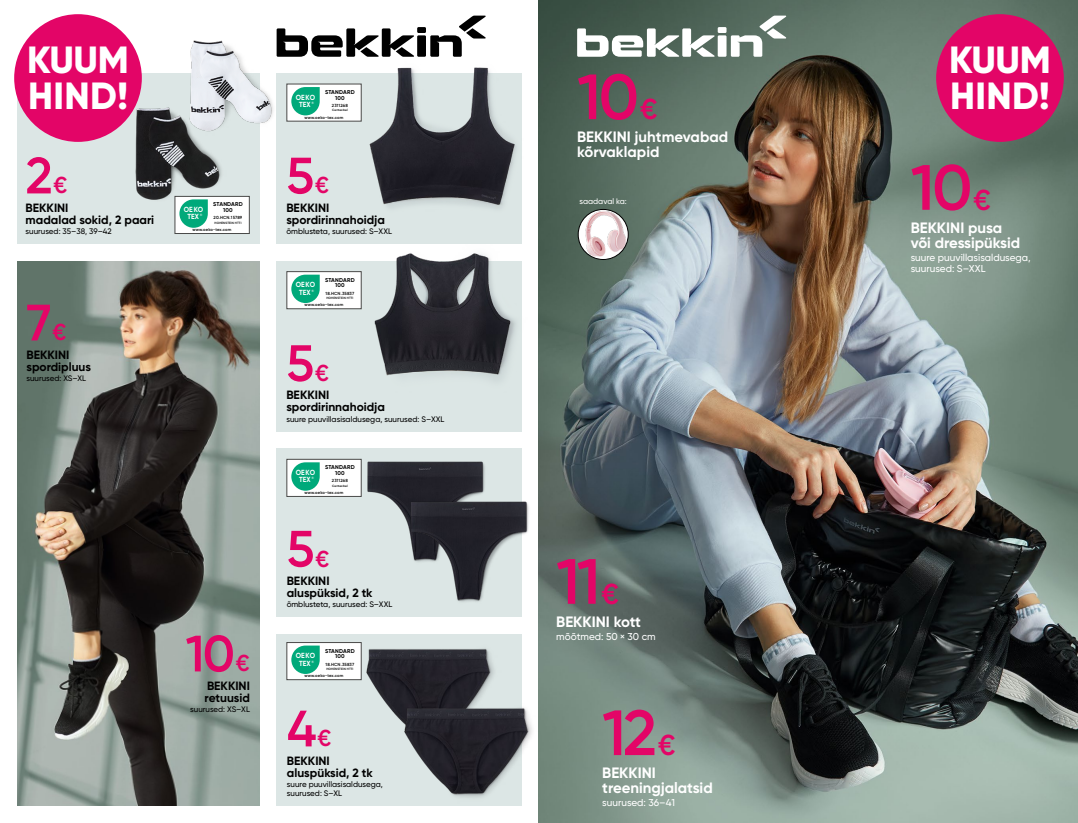
<style>
.page{position:relative;width:1078px;height:823px;background:#fff}
.page>*{position:absolute;margin:0;border:0;box-sizing:border-box;transform-origin:0 0}
.t1{font:600 63.8px "Gilroy";letter-spacing:-.04em;color:#e30567}
.t2{font:600 51px "Gilroy";color:#e30567}
.t3{font:800 37.8px/36.2px "Gilroy";color:#fff}
.t4{font:700 15px/15px "Gilroy";color:#fff}
.t5{font:700 12px/12px "Gilroy";color:#000}
.t6{font:500 10px/11.2px "Gilroy";color:#fff}
.t7{font:500 8px/9px "Gilroy";color:#000}
.t8{font:500 8px "Gilroy";color:#fff}
.t9{font:700 7.4px/7.3px "Gilroy";color:#fff;text-align:center;scale:.92 1}
.t10{font:700 5.6px/5.8px "Gilroy";letter-spacing:.03em;color:#000;text-align:center}
.t11{font:600 4.4px "Gilroy";letter-spacing:.03em;color:#000}
.t12{font:600 4.2px "Gilroy";letter-spacing:.03em;color:#000}
.t13{font:700 3.3px "Gilroy";color:#fff}
.t14{font:600 3.2px "Gilroy";letter-spacing:.03em;color:#000}
.s1{font-size:28.8px}
.s2{font-size:23px}
</style>
<div class="page">
<div style="left:276px;top:261px;width:246px;height:170px;background:#dce6e5"></div>
<div style="left:276px;top:448px;width:246px;height:169px;background:#dce6e5"></div>
<div style="left:17px;top:74px;width:242px;height:170px;background:#dce6e5"></div>
<div style="left:276px;top:74px;width:246px;height:170px;background:#dce6e5"></div>
<div style="left:276px;top:634px;width:246px;height:171px;background:#dce6e5"></div>
<img style="left:539px;top:0;width:538px;height:822px">
<img style="left:17px;top:261px;width:242px;height:544px">
<img style="left:334px;top:642px;width:160px;height:40px">
<img style="left:372px;top:680px;width:183px;height:142px">
<img style="left:321px;top:431px;width:201px;height:66px">
<img style="left:365px;top:455px;width:211px;height:195px">
<img style="left:162px;top:40px;width:130px;height:127px">
<img style="left:108px;top:82px;width:129px;height:143px">
<img style="left:349px;top:55px;width:192px;height:160px">
<img style="left:348px;top:215px;width:199px;height:202px">
<div style="left:935px;top:14px;width:128px;height:128px;background:#e30567;border-radius:50%"></div>
<div style="left:14px;top:14px;width:128px;height:128px;background:#e30567;border-radius:50%"></div>
<div style="left:286px;top:271px;width:75px;height:38px;background:#fff;border:1px solid #4a4a49"></div>
<div style="left:291px;top:274px;width:28px;height:29px;background:#00a97a;border-radius:14px"></div>
<div style="left:286px;top:458px;width:75px;height:38px;background:#fff;border:1px solid #4a4a49"></div>
<div style="left:291px;top:462px;width:28px;height:28px;background:#00a97a;border-radius:14px"></div>
<div style="left:286px;top:642px;width:75px;height:37px;background:#fff;border:1px solid #4a4a49"></div>
<div style="left:291px;top:645px;width:28px;height:28px;background:#00a97a;border-radius:14px"></div>
<div style="left:286px;top:84px;width:75px;height:37px;background:#fff"></div>
<div style="left:291px;top:87px;width:28px;height:28px;background:#00a97a;border-radius:14px"></div>
<div style="left:175px;top:196px;width:74px;height:38px;background:#fff;border:1px solid #4a4a49"></div>
<div style="left:179px;top:199px;width:29px;height:29px;background:#00a97a;border-radius:14px"></div>
<img style="left:578px;top:209px;width:50px;height:50px;border-radius:25px">
<div style="left:577px;top:209px;width:51px;height:51px;border:1px solid #000;border-radius:50%"></div>
<div style="left:417px;top:27px;width:9px;height:6px;background:#000"></div>
<svg style="left:276px;top:28px;width:138px;height:29px"></svg>
<div style="left:417px;top:35px;width:9px;height:22px;background:#000"></div>
<svg style="left:430px;top:16px;width:55px;height:41px"></svg>
<div style="left:717px;top:27px;width:9px;height:6px;background:#fff"></div>
<svg style="left:577px;top:28px;width:137px;height:29px"></svg>
<div style="left:717px;top:35px;width:9px;height:22px;background:#fff"></div>
<svg style="left:730px;top:16px;width:56px;height:41px"></svg>
<h3 class="t3" style="left:27px;top:41px;width:103px">KUUM<br>HIND!</h3>
<p class="t10" style="left:325px;top:89px;width:31px">STANDARD<br>100</p>
<p class="t11" style="left:332px;top:103px;width:17px">2311268</p>
<p class="t14" style="left:332px;top:108px;width:17px">Centexbel</p>
<p class="t12" style="left:304px;top:115px;width:40px">www.oeko-tex.com</p>
<p class="t9" style="left:295px;top:93px;width:23px">OEKO<br>TEX</p>
<p class="t13" style="left:311px;top:101px;width:4px">®</p>
<h1 class="t1" style="left:577px;top:57px;width:82px">10<span class="s1">€</span></h1>
<h3 class="t3" style="left:948px;top:41px;width:103px">KUUM<br>HIND!</h3>
<h2 class="t2" style="left:26px;top:144px;width:43px">2<span class="s2">€</span></h2>
<h3 class="t5" style="left:26px;top:201px;width:130px">BEKKINI<br>madalad sokid, 2 paari</h3>
<p class="t7" style="left:26px;top:227px;width:88px">suurused: 35–38, 39–42</p>
<p class="t10" style="left:213px;top:201px;width:31px">STANDARD<br>100</p>
<p class="t11" style="left:213px;top:215px;width:30px">20.HCN.15789</p>
<p class="t14" style="left:214px;top:220px;width:28px">HOHENSTEIN HTTI</p>
<p class="t12" style="left:192px;top:227px;width:40px">www.oeko-tex.com</p>
<p class="t9" style="left:184px;top:206px;width:23px">OEKO<br>TEX</p>
<p class="t13" style="left:200px;top:213px;width:4px">®</p>
<h2 class="t2" style="left:286px;top:144px;width:44px">5<span class="s2">€</span></h2>
<h3 class="t5" style="left:286px;top:201px;width:100px">BEKKINI spordirinnahoidja</h3>
<p class="t7" style="left:286px;top:227px;width:107px">õmblusteta, suurused: S–XXL</p>
<h3 class="t4" style="left:577px;top:129px;width:152px">BEKKINI juhtmevabad kõrvaklapid</h3>
<p class="t8" style="left:579px;top:196px;width:49px">saadaval ka:</p>
<h1 class="t1" style="left:910px;top:148px;width:82px">10<span class="s1">€</span></h1>
<h3 class="t4" style="left:910px;top:220px;width:111px">BEKKINI pusa või dressipüksid</h3>
<p class="t6" style="left:910px;top:251px;width:121px">suure puuvillasisaldusega, suurused: S–XXL</p>
<h2 class="t2" style="left:26px;top:291px;width:41px">7<span class="s2">€</span></h2>
<p class="t10" style="left:325px;top:276px;width:31px">STANDARD<br>100</p>
<p class="t11" style="left:325px;top:290px;width:30px">18.HCN.35837</p>
<p class="t14" style="left:326px;top:296px;width:28px">HOHENSTEIN HTTI</p>
<p class="t12" style="left:304px;top:302px;width:40px">www.oeko-tex.com</p>
<p class="t9" style="left:295px;top:281px;width:23px">OEKO<br>TEX</p>
<p class="t13" style="left:311px;top:288px;width:4px">®</p>
<h3 class="t5" style="left:26px;top:348px;width:66px">BEKKINI spordipluus</h3>
<p class="t7" style="left:26px;top:373px;width:61px">suurused: XS–XL</p>
<h2 class="t2" style="left:286px;top:331px;width:44px">5<span class="s2">€</span></h2>
<h3 class="t5" style="left:286px;top:389px;width:100px">BEKKINI spordirinnahoidja</h3>
<p class="t7" style="left:286px;top:414px;width:159px">suure puuvillasisaldusega, suurused: S–XXL</p>
<p class="t10" style="left:325px;top:464px;width:31px">STANDARD<br>100</p>
<p class="t11" style="left:332px;top:477px;width:17px">2311268</p>
<p class="t14" style="left:332px;top:483px;width:17px">Centexbel</p>
<p class="t12" style="left:304px;top:489px;width:40px">www.oeko-tex.com</p>
<p class="t9" style="left:295px;top:468px;width:23px">OEKO<br>TEX</p>
<p class="t13" style="left:311px;top:476px;width:4px">®</p>
<h2 class="t2" style="left:286px;top:516px;width:44px">5<span class="s2">€</span></h2>
<h3 class="t5" style="left:286px;top:574px;width:87px">BEKKINI aluspüksid, 2 tk</h3>
<p class="t7" style="left:286px;top:599px;width:107px">õmblusteta, suurused: S–XXL</p>
<h1 class="t1" style="left:556px;top:541px;width:64px">11<span class="s1">€</span></h1>
<h2 class="t2" style="left:185px;top:621px;width:66px">10<span class="s2">€</span></h2>
<p class="t10" style="left:325px;top:647px;width:31px">STANDARD<br>100</p>
<p class="t11" style="left:325px;top:660px;width:30px">18.HCN.35837</p>
<p class="t14" style="left:326px;top:666px;width:28px">HOHENSTEIN HTTI</p>
<p class="t12" style="left:304px;top:672px;width:40px">www.oeko-tex.com</p>
<p class="t9" style="left:295px;top:651px;width:23px">OEKO<br>TEX</p>
<p class="t13" style="left:311px;top:659px;width:4px">®</p>
<h3 class="t4" style="left:556px;top:613px;width:86px">BEKKINI kott</h3>
<p class="t6" style="left:556px;top:630px;width:101px">mõõtmed: 50 × 30 cm</p>
<h3 class="t5" style="left:204px;top:679px;width:47px">BEKKINI retuusid</h3>
<p class="t7" style="left:190px;top:704px;width:61px">suurused: XS–XL</p>
<h2 class="t2" style="left:287px;top:696px;width:46px">4<span class="s2">€</span></h2>
<h3 class="t5" style="left:287px;top:754px;width:87px">BEKKINI aluspüksid, 2 tk</h3>
<p class="t7" style="left:287px;top:779px;width:97px">suure puuvillasisaldusega, suurused: S–XL</p>
<h1 class="t1" style="left:602px;top:692px;width:75px">12<span class="s1">€</span></h1>
<h3 class="t4" style="left:602px;top:764px;width:112px">BEKKINI treeningjalatsid</h3>
<p class="t6" style="left:602px;top:796px;width:74px">suurused: 36–41</p>
</div>
